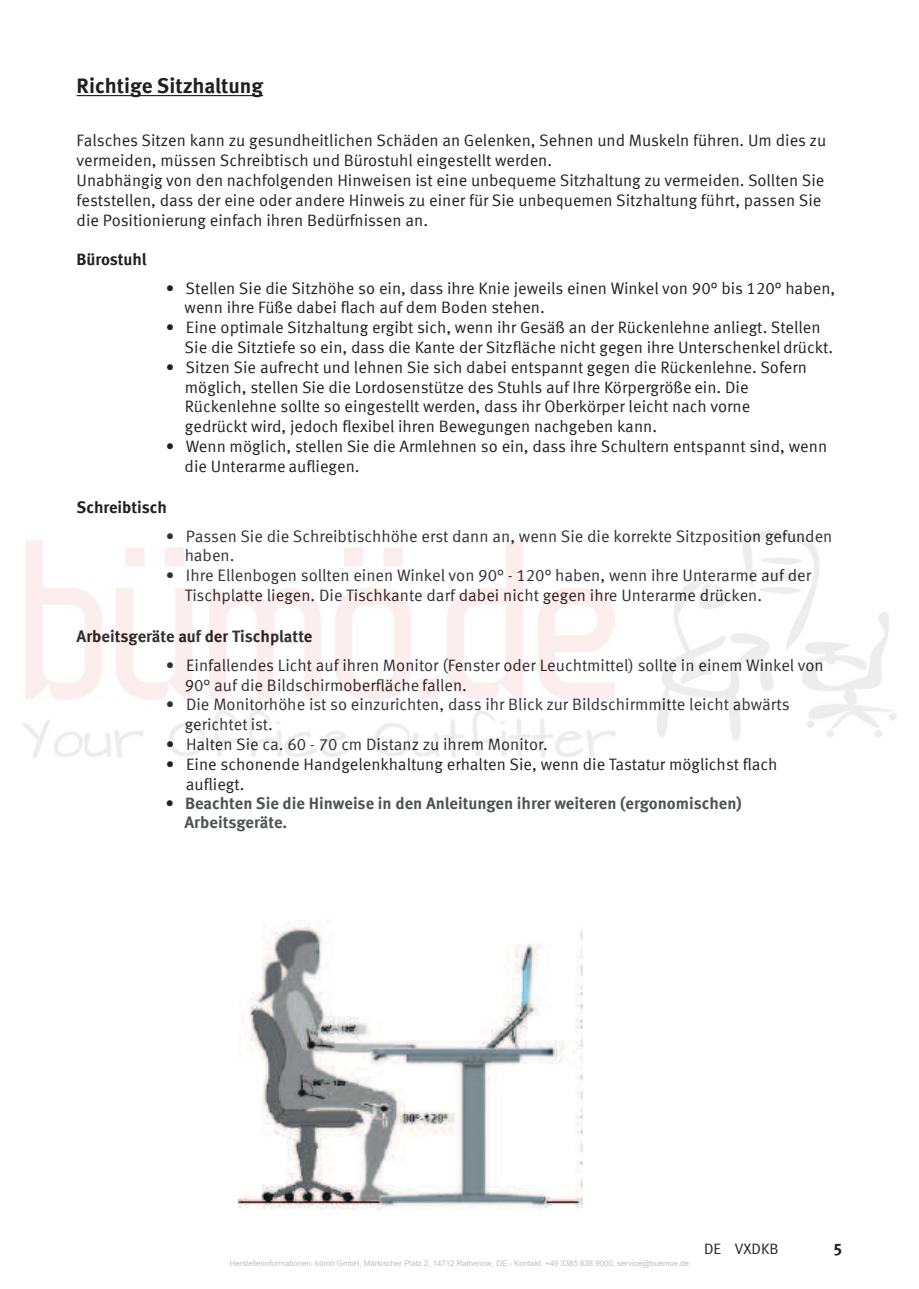
<style>
.page{position:relative;width:919px;height:1289px;background:#fff}
.page>*{position:absolute;margin:0;border:0;box-sizing:border-box;transform-origin:0 0}
.t1{font:700 21px "Meta Offc Pro";color:#231f20}
.t2{font:16.5px/19.8px "Meta Offc Pro Norm";color:#231f20}
.t3{font:700 16.5px/18.9px "Meta Offc Pro";color:#505354}
.t4{font:700 16.5px "Meta Offc Pro";color:#231f20}
.t5{font:15px "Meta Offc Pro Norm";color:#231f20}
.t6{font:7.8px "Arial";color:#bfbfbf}
.s1{color:#231f20}
</style>
<div class="page">
<hr style="left:77px;top:95px;width:186px;height:1px;background:#231f20">
<img style="left:238px;top:920px;width:344px;height:289px">
<p class="t1" style="left:77px;top:74px;width:188px">Richtige Sitzhaltung</p>
<p class="t2" style="left:77px;top:130px;width:751px">Falsches Sitzen kann zu gesundheitlichen Schäden an Gelenken, Sehnen und Muskeln führen. Um dies zu vermeiden, müssen Schreibtisch und Bürostuhl eingestellt werden.<br>Unabhängig von den nachfolgenden Hinweisen ist eine unbequeme Sitzhaltung zu vermeiden. Sollten Sie feststellen, dass der eine oder andere Hinweis zu einer für Sie unbequemen Sitzhaltung führt, passen Sie die Positionierung einfach ihren Bedürfnissen an.</p>
<p class="t4" style="left:77px;top:251px;width:72px">Bürostuhl</p>
<p class="t2" style="left:185px;top:278px;width:652px;text-indent:-19px">• Stellen Sie die Sitzhöhe so ein, dass ihre Knie jeweils einen Winkel von 90° bis 120° haben, wenn ihre Füße dabei 昀氀ach auf dem Boden stehen.</p>
<p class="t2" style="left:185px;top:316px;width:650px;text-indent:-19px">• Eine optimale Sitzhaltung ergibt sich, wenn ihr Gesäß an der Rückenlehne anliegt. Stellen<br>Sie die Sitztiefe so ein, dass die Kante der Sitz昀氀äche nicht gegen ihre Unterschenkel drückt.</p>
<p class="t2" style="left:185px;top:356px;width:623px;text-indent:-19px">• Sitzen Sie aufrecht und lehnen Sie sich dabei entspannt gegen die Rückenlehne. Sofern möglich, stellen Sie die Lordosenstütze des Stuhls auf Ihre Körpergröße ein. Die Rückenlehne sollte so eingestellt werden, dass ihr Oberkörper leicht nach vorne gedrückt wird, jedoch 昀氀exibel ihren Bewegungen nachgeben kann.</p>
<p class="t2" style="left:185px;top:435px;width:644px;text-indent:-19px">• Wenn möglich, stellen Sie die Armlehnen so ein, dass ihre Schultern entspannt sind, wenn die Unterarme au昀氀iegen.</p>
<p class="t4" style="left:77px;top:499px;width:92px">Schreibtisch</p>
<p class="t2" style="left:185px;top:525px;width:649px;text-indent:-19px">• Passen Sie die Schreibtischhöhe erst dann an, wenn Sie die korrekte Sitzposition gefunden haben.</p>
<p class="t2" style="left:185px;top:564px;width:628px;text-indent:-19px">• Ihre Ellenbogen sollten einen Winkel von 90° - 120° haben, wenn ihre Unterarme auf der<br>Tischplatte liegen. Die Tischkante darf dabei nicht gegen ihre Unterarme drücken.</p>
<p class="t4" style="left:77px;top:628px;width:237px">Arbeitsgeräte auf der Tischplatte</p>
<p class="t2" style="left:185px;top:654px;width:640px;text-indent:-19px">• Einfallendes Licht auf ihren Monitor (Fenster oder Leuchtmittel) sollte in einem Winkel von<br>90° auf die Bildschirmober昀氀äche fallen.</p>
<p class="t2" style="left:185px;top:693px;width:606px;text-indent:-19px">• Die Monitorhöhe ist so einzurichten, dass ihr Blick zur Bildschirmmitte leicht abwärts gerichtet ist.</p>
<p class="t2" style="left:166px;top:733px;width:383px">• Halten Sie ca. 60 - 70 cm Distanz zu ihrem Monitor.</p>
<p class="t2" style="left:186px;top:753px;width:593px;text-indent:-20px">• Eine schonende Handgelenkhaltung erhalten Sie, wenn die Tastatur möglichst 昀氀ach au昀氀iegt.</p>
<p class="t3" style="left:184px;top:794px;width:558px;text-indent:-19px"><span class="s1">•</span> Beachten Sie die Hinweise in den Anleitungen ihrer weiteren (ergonomischen)<br>Arbeitsgeräte.</p>
<p class="t6" style="left:230px;top:1260px;width:461px">Herstellerinformationen: b¸mˆ GmbH, M‰rkischer Platz 2, 14712 Rathenow, DE - Kontakt: +49 3385 638 9000, service@buemoe.de</p>
<p class="t5" style="left:704px;top:1239px;width:76px">DE VXDKB</p>
<p class="t4" style="left:832px;top:1240px;width:11px">5</p>
</div>
